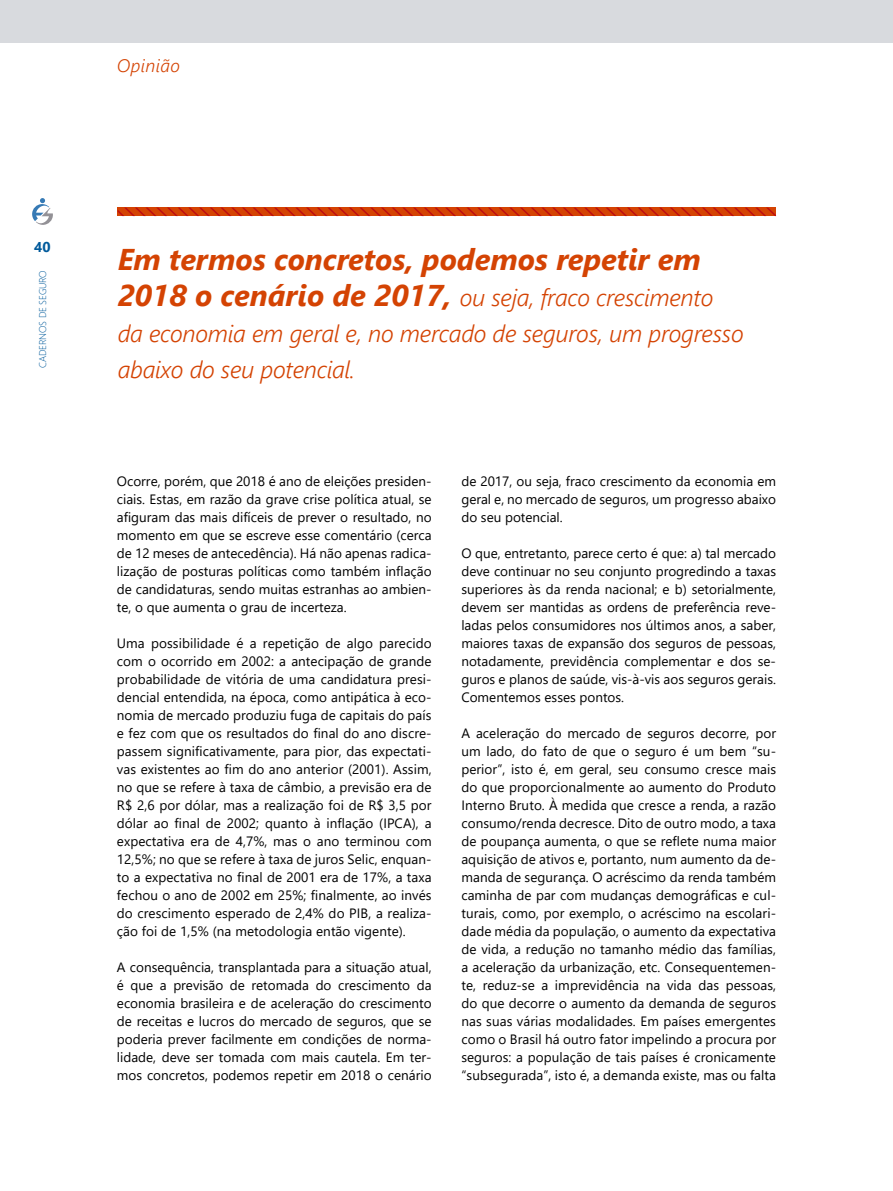
<style>
.page{position:relative;width:893px;height:1191px;background:#fff}
.page>*{position:absolute;margin:0;border:0;box-sizing:border-box;transform-origin:0 0}
.t1{font:italic 700 30px "Segoe UI";color:#d44303}
.t2{font:italic 300 24px/36px "Segoe UI";letter-spacing:-.01em;color:#d44303}
.t3{font:italic 300 18px "Segoe UI";letter-spacing:.025em;color:#d44303}
.t4{font:700 14.25px "Segoe UI";color:#005a9b}
.t5{font:13.5px/18px "Segoe UI";color:#000;text-align:justify}
.t6{font:300 9.75px "Segoe UI";letter-spacing:-.015em;color:#005a9b}
.s1{font-weight:700;font-size:30px}
</style>
<div class="page">
<svg style="left:118px;top:207px;width:658px;height:9px;background:#cf3805"></svg>
<div style="left:0;top:0;width:893px;height:43px;background:#d8dade"></div>
<svg style="left:32px;top:198px;width:21px;height:27px"></svg>
<p class="t4" style="left:34px;top:234px;width:18px">40</p>
<p class="t6" style="left:33px;top:368px;width:99px;rotate:-90deg">CADERNOS DE SEGURO</p>
<h3 class="t3" style="left:117px;top:51px;width:65px">Opinião</h3>
<h1 class="t1" style="left:118px;top:235px;width:585px">Em termos concretos, podemos repetir em</h1>
<h2 class="t2" style="left:118px;top:277px;width:627px"><span class="s1">2018 o cenário de 2017,</span> ou seja, fraco crescimento da economia em geral e, no mercado de seguros, um progresso abaixo do seu potencial.</h2>
<p class="t5" style="left:117px;top:471px;width:316px">Ocorre, porém, que 2018 é ano de eleições presiden&shy;ciais. Estas, em razão da grave crise política atual, se afiguram das mais difíceis de prever o resultado, no momento em que se escreve esse comentário (cerca de 12 meses de antecedência). Há não apenas radica&shy;lização de posturas políticas como também inflação de candidaturas, sendo muitas estranhas ao ambien&shy;te, o que aumenta o grau de incerteza.</p>
<p class="t5" style="left:117px;top:633px;width:316px">Uma possibilidade é a repetição de algo parecido com o ocorrido em 2002: a antecipação de grande probabilidade de vitória de uma candidatura presi&shy;dencial entendida, na época, como antipática à eco&shy;nomia de mercado produziu fuga de capitais do país e fez com que os resultados do final do ano discre&shy;passem significativamente, para pior, das expectati&shy;vas existentes ao fim do ano anterior (2001). Assim, no que se refere à taxa de câmbio, a previsão era de R$ 2,6 por dólar, mas a realização foi de R$ 3,5 por dólar ao final de 2002; quanto à inflação (IPCA), a expectativa era de 4,7%, mas o ano terminou com 12,5%; no que se refere à taxa de juros Selic, enquan&shy;to a expectativa no final de 2001 era de 17%, a taxa fechou o ano de 2002 em 25%; finalmente, ao invés do crescimento esperado de 2,4% do PIB, a realiza&shy;ção foi de 1,5% (na metodologia então vigente).</p>
<p class="t5" style="left:117px;top:957px;width:316px">A consequência, transplantada para a situação atual, é que a previsão de retomada do crescimento da economia brasileira e de aceleração do crescimento de receitas e lucros do mercado de seguros, que se poderia prever facilmente em condições de norma&shy;lidade, deve ser tomada com mais cautela. Em ter&shy;mos concretos, podemos repetir em 2018 o cenário</p>
<p class="t5" style="left:461px;top:471px;width:316px">de 2017, ou seja, fraco crescimento da economia em geral e, no mercado de seguros, um progresso abaixo do seu potencial.</p>
<p class="t5" style="left:461px;top:543px;width:316px">O que, entretanto, parece certo é que: a) tal mercado deve continuar no seu conjunto progredindo a taxas superiores às da renda nacional; e b) setorialmente, devem ser mantidas as ordens de preferência reve&shy;ladas pelos consumidores nos últimos anos, a saber, maiores taxas de expansão dos seguros de pessoas, notadamente, previdência complementar e dos se&shy;guros e planos de saúde, vis-à-vis aos seguros gerais.<br>Comentemos esses pontos.</p>
<p class="t5" style="left:461px;top:723px;width:316px">A aceleração do mercado de seguros decorre, por um lado, do fato de que o seguro é um bem “su&shy;perior”, isto é, em geral, seu consumo cresce mais do que proporcionalmente ao aumento do Produto Interno Bruto. À medida que cresce a renda, a razão consumo/renda decresce. Dito de outro modo, a taxa de poupança aumenta, o que se reflete numa maior aquisição de ativos e, portanto, num aumento da de&shy;manda de segurança. O acréscimo da renda também caminha de par com mudanças demográficas e cul&shy;turais, como, por exemplo, o acréscimo na escolari&shy;dade média da população, o aumento da expectativa de vida, a redução no tamanho médio das famílias, a aceleração da urbanização, etc. Consequentemen&shy;te, reduz-se a imprevidência na vida das pessoas, do que decorre o aumento da demanda de seguros nas suas várias modalidades. Em países emergentes como o Brasil há outro fator impelindo a procura por seguros: a população de tais países é cronicamente “subsegurada”, isto é, a demanda existe, mas ou falta</p>
</div>
